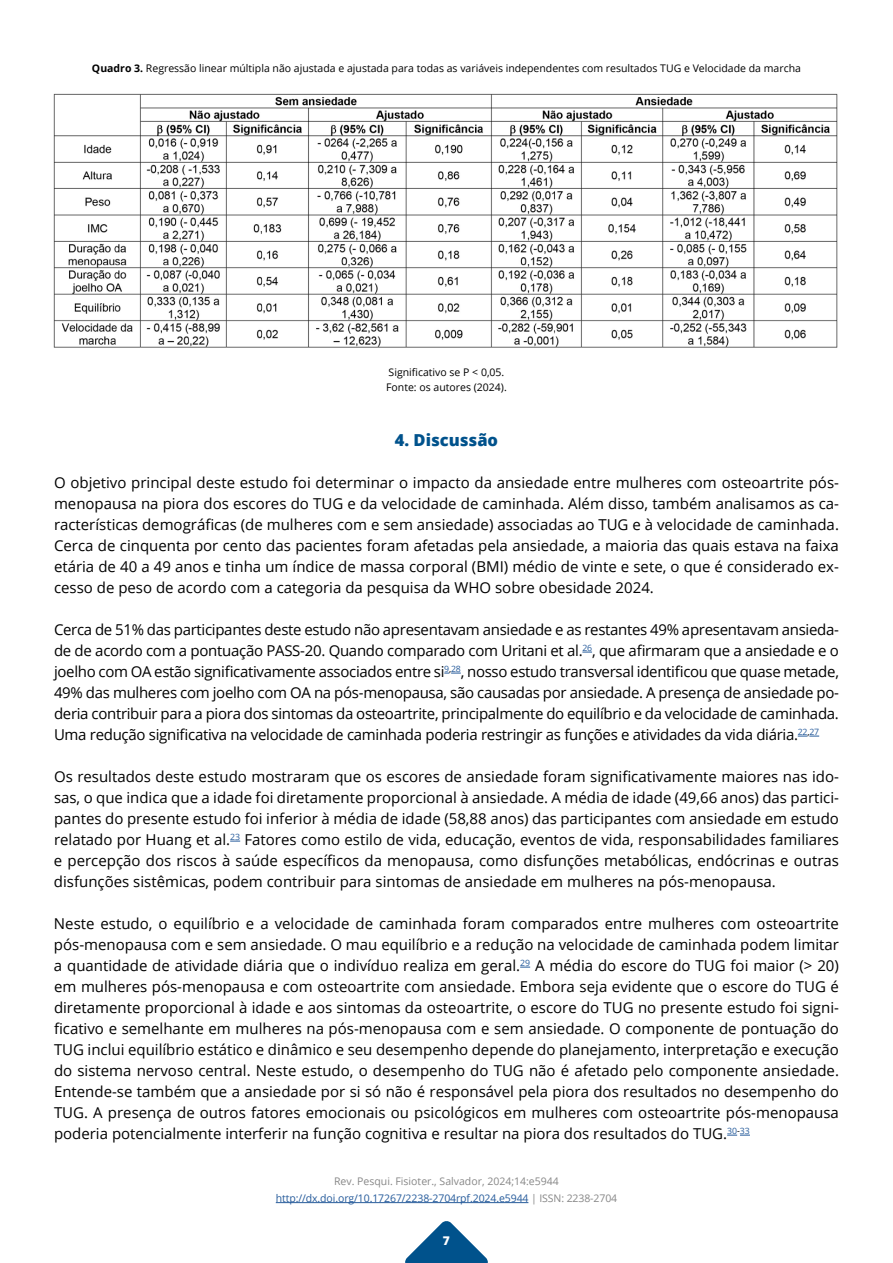
<style>
.page{position:relative;width:893px;height:1263px;background:#fff}
.page>*{position:absolute;margin:0;border:0;box-sizing:border-box;transform-origin:0 0}
.t1{font:800 16.5px "Open Sans";color:#00528c}
.t2{font:15px/21px "Open Sans";color:#000;text-align:justify}
.t3{font:800 12px "Open Sans";color:#fff}
.t4{font:10.5px/15px "Open Sans";color:#000}
.t5{font:10.5px/16.5px "Open Sans";letter-spacing:-.01em;color:#878787;text-align:center}
.s1{font-weight:700}
.s2{color:#265b9b}
</style>
<div class="page">
<svg style="left:405px;top:1221px;width:83px;height:42px"></svg>
<hr style="left:276px;top:1202px;width:252px;height:1px;background:#265b9b">
<img style="left:53px;top:93px;width:785px;height:255px">
<svg style="left:444px;top:673px;width:17px;height:1px"></svg>
<svg style="left:798px;top:736px;width:21px;height:1px"></svg>
<svg style="left:727px;top:1135px;width:23px;height:1px"></svg>
<p class="t4" style="left:92px;top:60px;width:710px"><span class="s1">Quadro 3.</span> Regressão linear múltipla não ajustada e ajustada para todas as variáveis independentes com resultados TUG e Velocidade da marcha</p>
<p class="t4" style="left:386px;top:364px;width:122px">Significativo se P &lt; 0,05.<br>Fonte: os autores (2024).</p>
<p class="t1" style="left:395px;top:428px;width:105px">4. Discussão</p>
<p class="t2" style="left:54px;top:472px;width:786px">O objetivo principal deste estudo foi determinar o impacto da ansiedade entre mulheres com osteoartrite pós&shy;menopausa na piora dos escores do TUG e da velocidade de caminhada. Além disso, também analisamos as ca&shy;racterísticas demográficas (de mulheres com e sem ansiedade) associadas ao TUG e à velocidade de caminhada.<br>Cerca de cinquenta por cento das pacientes foram afetadas pela ansiedade, a maioria das quais estava na faixa etária de 40 a 49 anos e tinha um índice de massa corporal (BMI) médio de vinte e sete, o que é considerado ex&shy;cesso de peso de acordo com a categoria da pesquisa da WHO sobre obesidade 2024.</p>
<p class="t2" style="left:54px;top:619px;width:786px">Cerca de 51% das participantes deste estudo não apresentavam ansiedade e as restantes 49% apresentavam ansieda&shy;de de acordo com a pontuação PASS-20. Quando comparado com Uritani et al.<sup>26</sup>, que afirmaram que a ansiedade e o joelho com OA estão significativamente associados entre si<sup>9</sup><sup>,</sup><sup>28</sup>, nosso estudo transversal identificou que quase metade, 49% das mulheres com joelho com OA na pós-menopausa, são causadas por ansiedade. A presença de ansiedade po&shy;deria contribuir para a piora dos sintomas da osteoartrite, principalmente do equilíbrio e da velocidade de caminhada.<br>Uma redução significativa na velocidade de caminhada poderia restringir as funções e atividades da vida diária.<sup>22</sup><sup>,</sup><sup>27</sup></p>
<p class="t2" style="left:54px;top:766px;width:786px">Os resultados deste estudo mostraram que os escores de ansiedade foram significativamente maiores nas ido&shy;sas, o que indica que a idade foi diretamente proporcional à ansiedade. A média de idade (49,66 anos) das partici&shy;pantes do presente estudo foi inferior à média de idade (58,88 anos) das participantes com ansiedade em estudo relatado por Huang et al.<sup>23</sup> Fatores como estilo de vida, educação, eventos de vida, responsabilidades familiares e percepção dos riscos à saúde específicos da menopausa, como disfunções metabólicas, endócrinas e outras disfunções sistêmicas, podem contribuir para sintomas de ansiedade em mulheres na pós-menopausa.</p>
<p class="t2" style="left:54px;top:913px;width:786px">Neste estudo, o equilíbrio e a velocidade de caminhada foram comparados entre mulheres com osteoartrite pós-menopausa com e sem ansiedade. O mau equilíbrio e a redução na velocidade de caminhada podem limitar a quantidade de atividade diária que o indivíduo realiza em geral.<sup>29</sup> A média do escore do TUG foi maior (&gt; 20) em mulheres pós-menopausa e com osteoartrite com ansiedade. Embora seja evidente que o escore do TUG é diretamente proporcional à idade e aos sintomas da osteoartrite, o escore do TUG no presente estudo foi signi&shy;ficativo e semelhante em mulheres na pós-menopausa com e sem ansiedade. O componente de pontuação do TUG inclui equilíbrio estático e dinâmico e seu desempenho depende do planejamento, interpretação e execução do sistema nervoso central. Neste estudo, o desempenho do TUG não é afetado pelo componente ansiedade.<br>Entende-se também que a ansiedade por si só não é responsável pela piora dos resultados no desempenho do TUG. A presença de outros fatores emocionais ou psicológicos em mulheres com osteoartrite pós-menopausa poderia potencialmente interferir na função cognitiva e resultar na piora dos resultados do TUG.<sup>30</sup><sup>-</sup><sup>33</sup></p>
<p class="t5" style="left:276px;top:1173px;width:343px">Rev. Pesqui. Fisioter., Salvador, 2024;14:e5944 <span class="s2">http://dx.doi.org/10.17267/2238-2704rpf.2024.e5944</span> | ISSN: 2238-2704</p>
<p class="t3" style="left:443px;top:1232px;width:9px">7</p>
</div>
